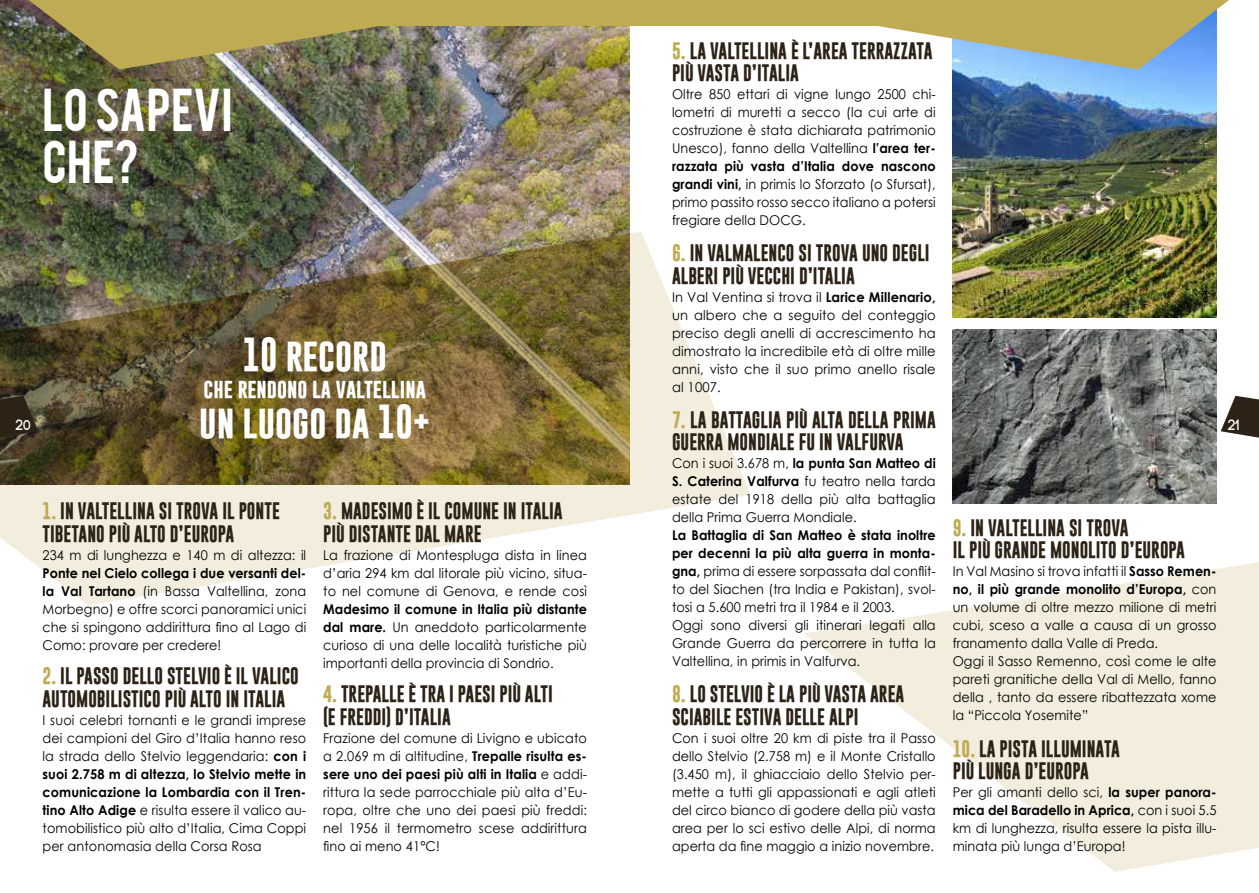
<style>
.page{position:relative;width:1259px;height:893px;background:#fff}
.page>*{position:absolute;margin:0;border:0;box-sizing:border-box;transform-origin:0 0}
.t1{font:47.55px/52.5px "Bebas";letter-spacing:.005em;color:#fff}
.t2{font:700 34.5px "Gobold";color:#fff;scale:.94 1}
.t3{font:700 20.1px "Gobold";color:#fff;scale:.94 1}
.t4{font:700 17.25px/22.5px "Gobold";color:#2c2215;scale:.94 1}
.t5{font:700 15px "Code";color:#fff;scale:.9 1}
.t6{font:13.5px/18px "Century Gothic";letter-spacing:.005em;color:#000;text-align:justify;scale:.95 1}
.t7{font:13.5px/18px "Century Gothic";letter-spacing:.005em;color:#000;text-align:justify}
.s1{color:#bfab53}
.s2{font-weight:700}
</style>
<div class="page">
<svg style="left:1220px;top:396px;width:39px;height:42px"></svg>
<svg style="left:804px;top:498px;width:455px;height:374px;fill:#f2eddd"></svg>
<img style="left:0;top:0;width:629px;height:232px">
<svg style="left:0;top:232px;width:750px;height:373px;fill:#f2eddd"></svg>
<img style="left:0;top:232px;width:629px;height:253px">
<svg style="left:0;top:396px;width:38px;height:50px;background:#3b3223"></svg>
<img style="left:29px;top:0;width:352px;height:69px">
<div style="left:222px;top:0;width:896px;height:26px;background:#bfab53"></div>
<img style="left:952px;top:69px;width:264px;height:249px">
<svg style="left:878px;top:0;width:351px;height:69px"></svg>
<img style="left:952px;top:330px;width:264px;height:173px">
<p class="t4" style="left:672px;top:39px;width:279px"><span class="s1">5.</span> LA VALTELLINA È L’AREA TERRAZZATA<br>PIÙ VASTA D’ITALIA</p>
<p class="t6" style="left:672px;top:85px;width:279px">Oltre 850 ettari di vigne lungo 2500 chi&shy;lometri di muretti a secco (la cui arte di costruzione è stata dichiarata patrimonio Unesco), fanno della Valtellina <span class="s2">l’area ter&shy;razzata più vasta d’Italia dove nascono grandi vini,</span> in primis lo Sforzato (o Sfursat), primo passito rosso secco italiano a potersi fregiare della DOCG.</p>
<p class="t4" style="left:672px;top:242px;width:276px"><span class="s1">6.</span> IN VALMALENCO SI TROVA UNO DEGLI<br>ALBERI PIÙ VECCHI D’ITALIA</p>
<p class="t7" style="left:672px;top:288px;width:265px">In Val Ventina si trova il <span class="s2">Larice Millenario, </span>un albero che a seguito del conteggio preciso degli anelli di accrescimento ha dimostrato la incredibile età di oltre mille anni, visto che il suo primo anello risale al 1007.</p>
<p class="t4" style="left:672px;top:408px;width:282px"><span class="s1">7.</span> LA BATTAGLIA PIÙ ALTA DELLA PRIMA<br>GUERRA MONDIALE FU IN VALFURVA</p>
<p class="t6" style="left:672px;top:454px;width:279px">Con i suoi 3.678 m, <span class="s2">la punta San Matteo di S. Caterina Valfurva</span> fu teatro nella tarda estate del 1918 della più alta battaglia della Prima Guerra Mondiale.</p>
<p class="t6" style="left:672px;top:526px;width:279px;text-align:left"><span class="s2">La Battaglia di San Matteo è stata inoltre per decenni la più alta guerra in monta&shy;gna,</span> prima di essere sorpassata dal conflit&shy;to del Siachen (tra India e Pakistan), svol&shy;tosi a 5.600 metri tra il 1984 e il 2003.<br>Oggi sono diversi gli itinerari legati alla Grande Guerra da percorrere in tutta la Valtellina, in primis in Valfurva.</p>
<p class="t4" style="left:672px;top:683px;width:249px"><span class="s1">8.</span> LO STELVIO È LA PIÙ VASTA AREA<br>SCIABILE ESTIVA DELLE ALPI</p>
<p class="t6" style="left:672px;top:729px;width:279px">Con i suoi oltre 20 km di piste tra il Passo dello Stelvio (2.758 m) e il Monte Cristallo (3.450 m), il ghiacciaio dello Stelvio per&shy;mette a tutti gli appassionati e agli atleti del circo bianco di godere della più vasta area per lo sci estivo delle Alpi, di norma aperta da fine maggio a inizio novembre.</p>
<h1 class="t1" style="left:43px;top:80px;width:191px">LO SAPEVI<br>CHE?</h1>
<h2 class="t2" style="left:242px;top:332px;width:155px">10 record</h2>
<h3 class="t3" style="left:203px;top:375px;width:238px">che rendono la valtellina</h3>
<h2 class="t2" style="left:199px;top:399px;width:247px">un luogo da 10+</h2>
<p class="t5" style="left:16px;top:417px;width:18px">20</p>
<p class="t5" style="left:1228px;top:417px;width:14px">21</p>
<p class="t4" style="left:323px;top:500px;width:256px"><span class="s1">3.</span> MADESIMO È IL COMUNE IN ITALIA<br>PIÙ DISTANTE DAL MARE</p>
<p class="t6" style="left:323px;top:546px;width:279px">La frazione di Montespluga dista in linea d’aria 294 km dal litorale più vicino, situa&shy;to nel comune di Genova, e rende così</p>
<p class="t6" style="left:323px;top:600px;width:279px"><span class="s2">Madesimo il comune in Italia più distante dal mare.</span> Un aneddoto particolarmente curioso di una delle località turistiche più importanti della provincia di Sondrio.</p>
<p class="t4" style="left:323px;top:683px;width:246px"><span class="s1">4.</span> TREPALLE È TRA I PAESI PIÙ ALTI (E FREDDI) D’ITALIA</p>
<p class="t6" style="left:323px;top:729px;width:279px">Frazione del comune di Livigno e ubicato a 2.069 m di altitudine, <span class="s2">Trepalle risulta es&shy;sere uno dei paesi più alti in Italia</span> e addi&shy;rittura la sede parrocchiale più alta d’Eu&shy;ropa, oltre che uno dei paesi più freddi: nel 1956 il termometro scese addirittura fino ai meno 41°C!</p>
<p class="t4" style="left:43px;top:500px;width:254px"><span class="s1">1.</span> IN VALTELLINA SI TROVA IL PONTE<br>TIBETANO PIÙ ALTO D’EUROPA</p>
<p class="t6" style="left:43px;top:546px;width:279px">234 m di lunghezza e 140 m di altezza: il</p>
<p class="t6" style="left:43px;top:564px;width:279px"><span class="s2">Ponte nel Cielo collega i due versanti del&shy;la Val Tartano</span> (in Bassa Valtellina, zona Morbegno) e offre scorci panoramici unici che si spingono addirittura fino al Lago di Como: provare per credere!</p>
<p class="t4" style="left:43px;top:665px;width:274px"><span class="s1">2.</span> IL PASSO DELLO STELVIO È IL VALICO<br>AUTOMOBILISTICO PIÙ ALTO IN ITALIA</p>
<p class="t6" style="left:43px;top:711px;width:279px">I suoi celebri tornanti e le grandi imprese dei campioni del Giro d’Italia hanno reso la strada dello Stelvio leggendaria: <span class="s2">con i suoi 2.758 m di altezza, lo Stelvio mette in comunicazione la Lombardia con il Tren&shy;tino Alto Adige</span> e risulta essere il valico au&shy;tomobilistico più alto d’Italia, Cima Coppi per antonomasia della Corsa Rosa</p>
<p class="t4" style="left:952px;top:516px;width:248px"><span class="s1">9.</span> IN VALTELLINA SI TROVA<br>IL PIÙ GRANDE MONOLITO D’EUROPA</p>
<p class="t6" style="left:952px;top:562px;width:279px;text-align:left">In Val Masino si trova infatti il <span class="s2">Sasso Remen&shy;no, il più grande monolito d’Europa,</span> con un volume di oltre mezzo milione di metri cubi, sceso a valle a causa di un grosso franamento dalla Valle di Preda.<br>Oggi il Sasso Remenno, così come le alte pareti granitiche della Val di Mello, fanno della , tanto da essere ribattezzata xome la “Piccola Yosemite”</p>
<p class="t4" style="left:952px;top:737px;width:179px"><span class="s1">10.</span> LA PISTA ILLUMINATA<br>PIÙ LUNGA D’EUROPA</p>
<p class="t6" style="left:952px;top:783px;width:279px">Per gli amanti dello sci, <span class="s2">la super panora&shy;mica del Baradello in Aprica,</span> con i suoi 5.5 km di lunghezza, risulta essere la pista illu&shy;minata più lunga d’Europa!</p>
</div>
